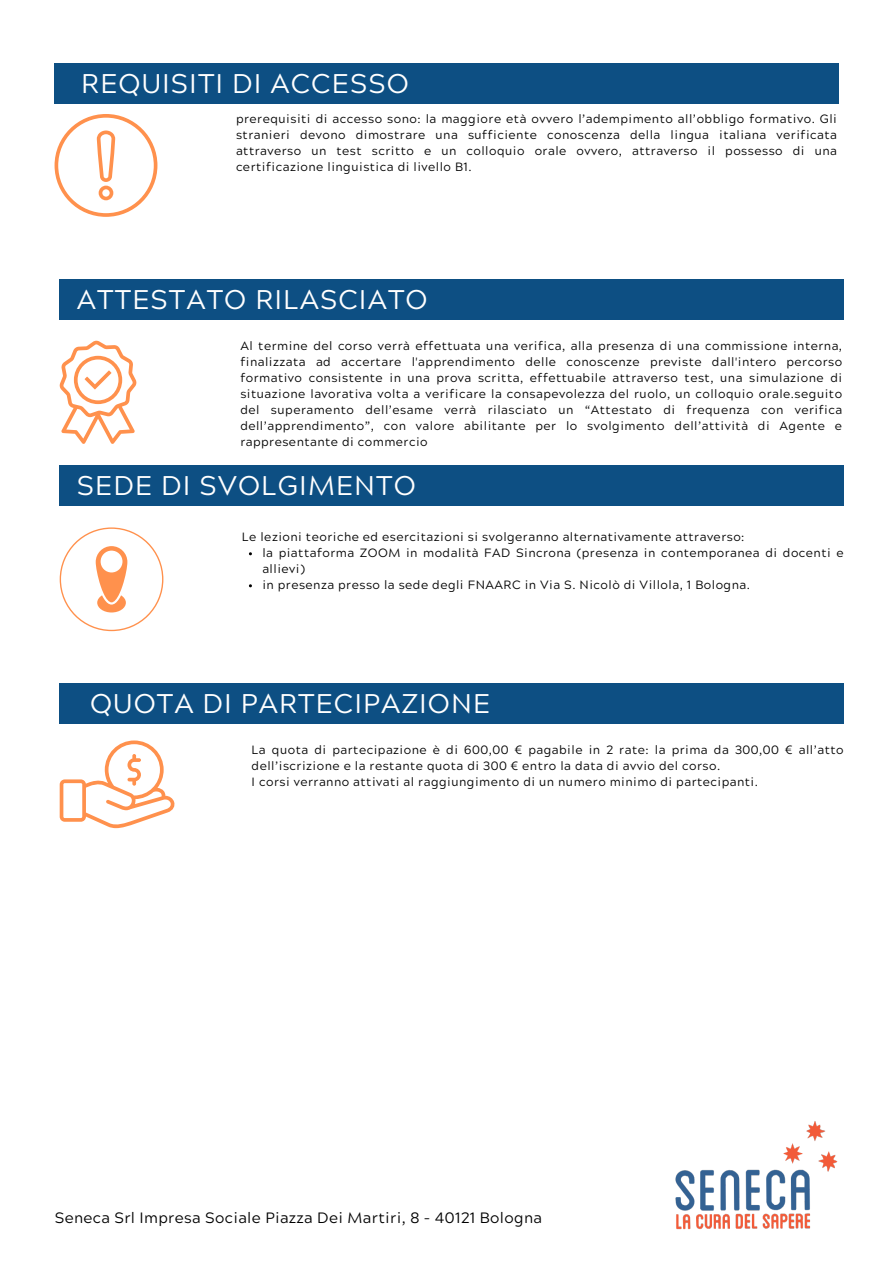
<style>
.page{position:relative;width:894px;height:1264px;background:#fff}
.page>*{position:absolute;margin:0;border:0;box-sizing:border-box;transform-origin:0 0}
.t1{font:27px "Acherus Grotesque";letter-spacing:.04em;color:#fff}
.t2{font:15px "Acherus Grotesque";letter-spacing:.025em;color:#000}
.t3{font:12px/16px "Acherus Grotesque";letter-spacing:.04em;color:#000;text-align:justify}
</style>
<div class="page">
<div style="left:55px;top:63px;width:783px;height:41px;background:#0d4f83"></div>
<div style="left:60px;top:279px;width:784px;height:41px;background:#0d4f83"></div>
<div style="left:60px;top:465px;width:784px;height:41px;background:#0d4f83"></div>
<svg style="left:55px;top:114px;width:102px;height:102px"></svg>
<div style="left:60px;top:683px;width:784px;height:41px;background:#0d4f83"></div>
<svg style="left:60px;top:341px;width:76px;height:103px"></svg>
<svg style="left:60px;top:527px;width:103px;height:104px"></svg>
<svg style="left:60px;top:740px;width:115px;height:88px"></svg>
<img style="left:675px;top:1121px;width:163px;height:107px">
<h1 class="t1" style="left:81px;top:73px;width:329px">REQUISITI DI ACCESSO</h1>
<p class="t3" style="left:236px;top:112px;width:602px">prerequisiti di accesso sono: la maggiore età ovvero l’adempimento all’obbligo formativo. Gli stranieri devono dimostrare una sufficiente conoscenza della lingua italiana verificata attraverso un test scritto e un colloquio orale ovvero, attraverso il possesso di una certificazione linguistica di livello B1.</p>
<p class="t1" style="left:77px;top:288px;width:352px">ATTESTATO RILASCIATO</p>
<h1 class="t3" style="left:240px;top:339px;width:603px">Al termine del corso verrà effettuata una verifica, alla presenza di una commissione interna, finalizzata ad accertare l'apprendimento delle conoscenze previste dall'intero percorso formativo consistente in una prova scritta, effettuabile attraverso test, una simulazione di situazione lavorativa volta a verificare la consapevolezza del ruolo, un colloquio orale.seguito del superamento dell’esame verrà rilasciato un “Attestato di frequenza con verifica dell’apprendimento”, con valore abilitante per lo svolgimento dell’attività di Agente e rappresentante di commercio</h1>
<p class="t1" style="left:77px;top:475px;width:340px">SEDE DI SVOLGIMENTO</p>
<p class="t3" style="left:242px;top:530px;width:504px">Le lezioni teoriche ed esercitazioni si svolgeranno alternativamente attraverso:</p>
<h1 class="t3" style="left:262px;top:546px;width:582px">la piattaforma ZOOM in modalità FAD Sincrona (presenza in contemporanea di docenti e allievi)</h1>
<p class="t3" style="left:262px;top:578px;width:489px">in presenza presso la sede degli FNAARC in Via S. Nicolò di Villola, 1 Bologna.</p>
<p class="t1" style="left:90px;top:693px;width:401px">QUOTA DI PARTECIPAZIONE</p>
<p class="t3" style="left:251px;top:743px;width:593px">La quota di partecipazione è di 600,00 € pagabile in 2 rate: la prima da 300,00 € all’atto dell’iscrizione e la restante quota di 300 € entro la data di avvio del corso.</p>
<p class="t3" style="left:251px;top:775px;width:507px">I corsi verranno attivati al raggiungimento di un numero minimo di partecipanti.</p>
<h1 class="t2" style="left:55px;top:1211px;width:488px">Seneca Srl Impresa Sociale Piazza Dei Martiri, 8 - 40121 Bologna</h1>
</div>
